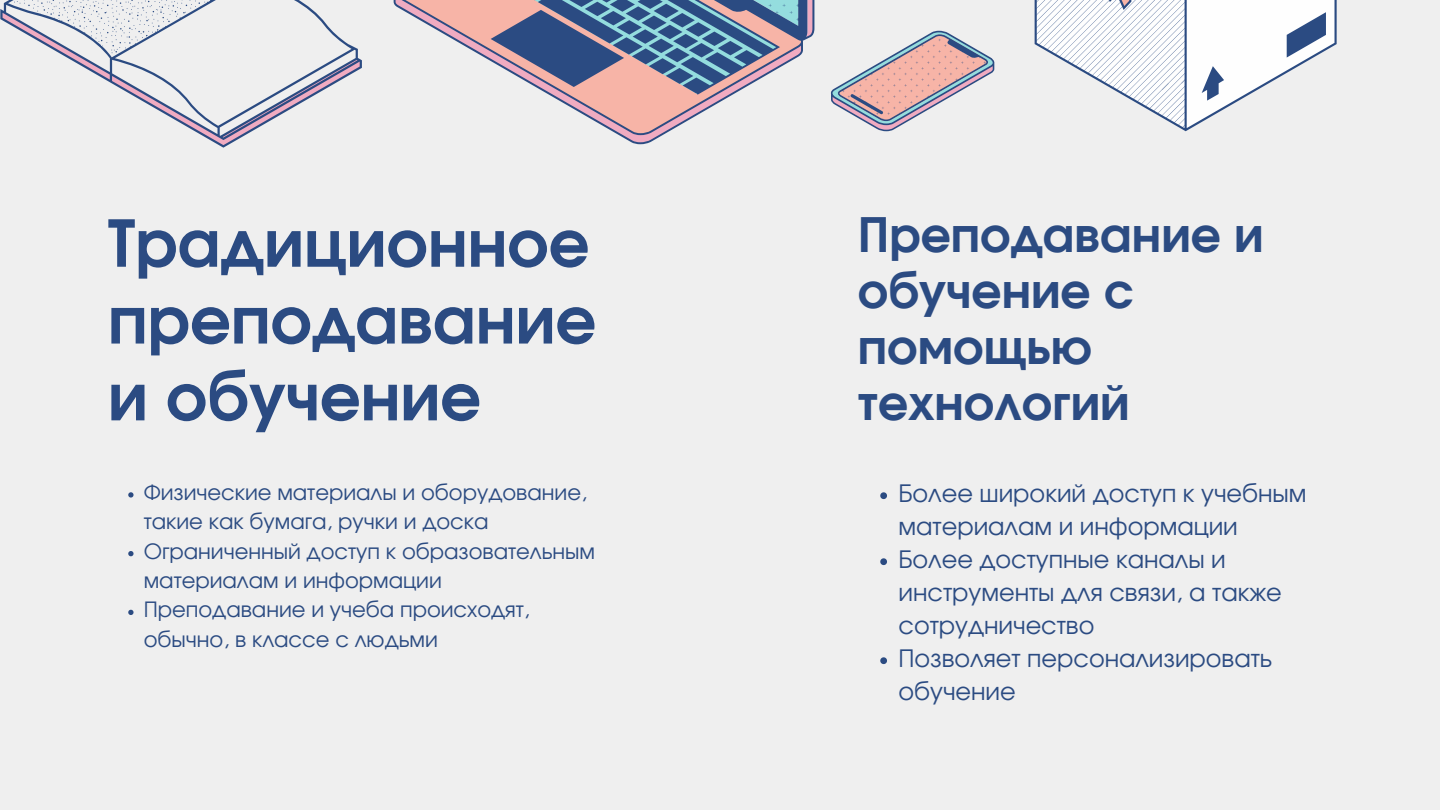
<style>
.page{position:relative;width:1440px;height:810px;background:#efefef}
.page>*{position:absolute;margin:0;border:0;box-sizing:border-box;transform-origin:0 0}
.t1{font:700 64.3px/76.8px "Evolventa";color:#2b4b82;text-align:justify}
.t2{font:700 47.5px/56.2px "Evolventa";color:#2b4b82}
.t3{font:24px/33px "Evolventa";color:#2b4b82}
.t4{font:21.1px/29.4px "Evolventa";color:#2b4b82}
</style>
<div class="page">
<svg style="left:128px;top:492px;width:6px;height:6px"></svg>
<svg style="left:128px;top:551px;width:6px;height:5px"></svg>
<svg style="left:128px;top:610px;width:6px;height:5px"></svg>
<svg style="left:880px;top:492px;width:7px;height:7px"></svg>
<svg style="left:880px;top:558px;width:7px;height:7px"></svg>
<svg style="left:880px;top:657px;width:7px;height:7px"></svg>
<svg style="left:0;top:0;width:362px;height:148px"></svg>
<svg style="left:831px;top:31px;width:163px;height:100px"></svg>
<svg style="left:1035px;top:0;width:302px;height:131px"></svg>
<svg style="left:394px;top:0;width:420px;height:144px"></svg>
<h1 class="t1" style="left:108px;top:209px;width:490px">Традиционное преподавание и обучение</h1>
<p class="t4" style="left:144px;top:479px;width:453px">Физические материалы и оборудование, такие как бумага, ручки и доска<br>Ограниченный доступ к образовательным материалам и информации<br>Преподавание и учеба происходят, обычно, в классе с людьми</p>
<h2 class="t2" style="left:858px;top:209px;width:408px">Преподавание и обучение с помощью технологий</h2>
<p class="t3" style="left:899px;top:478px;width:410px">Более широкий доступ к учебным материалам и информации<br>Более доступные каналы и инструменты для связи, а также сотрудничество<br>Позволяет персонализировать обучение</p>
</div>
